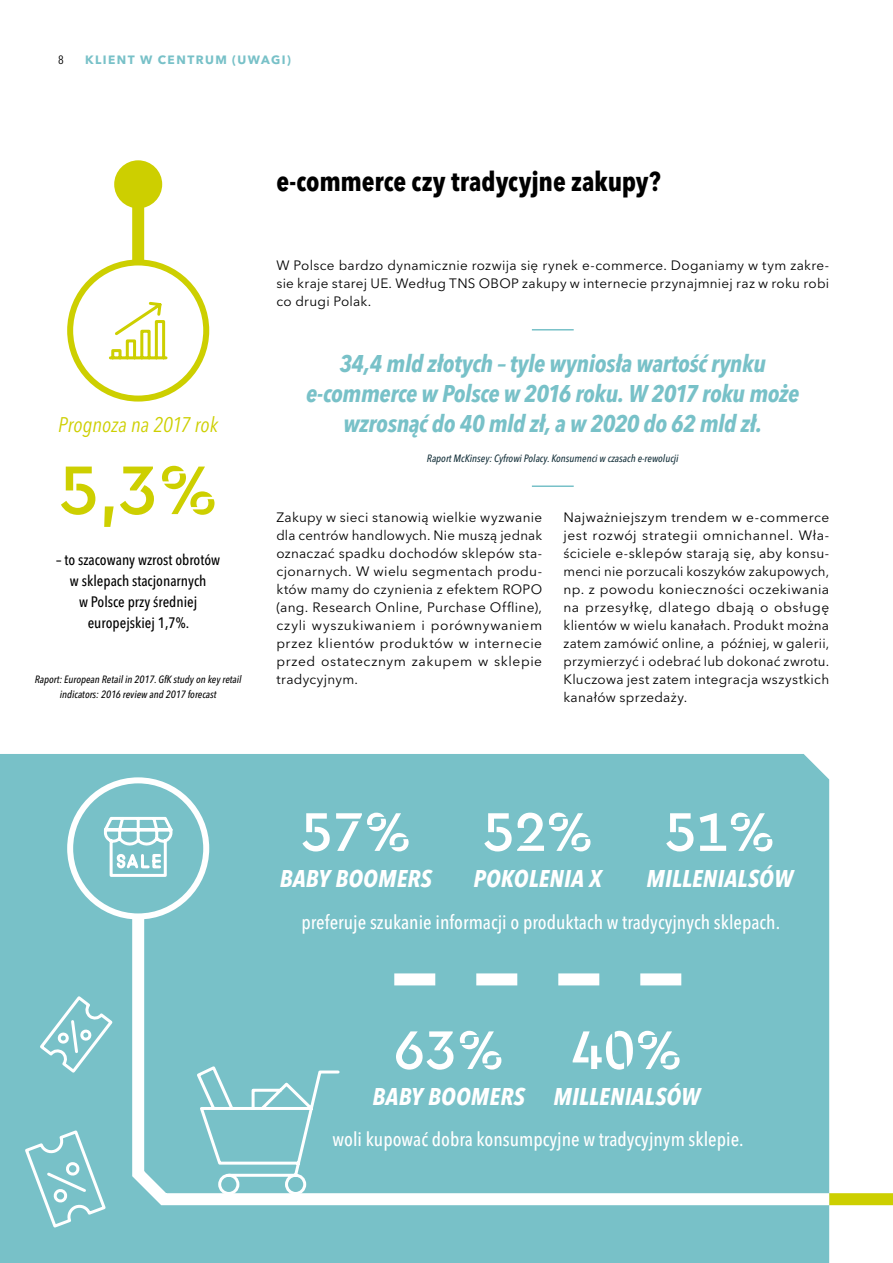
<style>
.page{position:relative;width:893px;height:1263px;background:#fff}
.page>*{position:absolute;margin:0;border:0;box-sizing:border-box;transform-origin:0 0}
.t1{font:500 72px "Cera Stencil Pro";color:#cdcf00}
.t2{font:500 57px "Cera Stencil Pro";color:#fff}
.t3{font:700 condensed 27px "Avenir Next LT Pro";letter-spacing:-.005em;color:#000}
.t4{font:italic 700 condensed 24px/30px "Avenir Next LT Pro";letter-spacing:-.015em;color:#78c1c8;text-align:center}
.t5{font:italic 700 condensed 24px "Avenir Next LT Pro";letter-spacing:.005em;color:#fff}
.t6{font:italic condensed 21px "Avenir Next LT Pro";color:#cdcf00}
.t7{font:500 condensed 19.5px "Avenir Next LT Pro";color:#fff}
.t8{font:500 condensed 15px/21px "Avenir Next LT Pro";color:#000;text-align:center}
.t9{font:13.5px/18px "Avenir Next LT Pro";letter-spacing:.025em;color:#000;text-align:justify}
.t10{font:700 12px "Avenir Next LT Pro";letter-spacing:.12em;color:#78c1c8}
.t11{font:condensed 12px "Avenir Next LT Pro";color:#000}
.t12{font:italic 500 condensed 10.5px/15px "Avenir Next LT Pro";color:#000;text-align:center}
.t13{font:italic 500 condensed 10.5px "Avenir Next LT Pro";color:#122e38}
</style>
<div class="page">
<div style="left:132px;top:184px;width:12px;height:85px;background:#cdcf00"></div>
<div style="left:114px;top:160px;width:48px;height:48px;background:#cdcf00;border-radius:50%"></div>
<div style="left:70px;top:262px;width:136px;height:137px;background:#fff;border-radius:50%"></div>
<div style="left:67px;top:259px;width:142px;height:143px;border:6px solid #cdcf00;border-radius:50%"></div>
<svg style="left:109px;top:301px;width:59px;height:59px"></svg>
<hr style="left:532px;top:329px;width:42px;height:1px;background:#78c1c8">
<hr style="left:532px;top:485px;width:42px;height:2px;background:#78c1c8">
<div style="left:0;top:754px;width:829px;height:509px;background:#78c1c8"></div>
<div style="left:126px;top:754px;width:703px;height:457px;background:#78c1c8"></div>
<div style="left:70px;top:780px;width:136px;height:136px;background:#78c1c8;border-radius:50%"></div>
<div style="left:67px;top:777px;width:142px;height:142px;border:6px solid #fff;border-radius:50%"></div>
<svg style="left:394px;top:973px;width:287px;height:12px"></svg>
<svg style="left:104px;top:816px;width:69px;height:61px"></svg>
<svg style="left:23px;top:1128px;width:85px;height:102px;background:#8ac9cf"></svg>
<svg style="left:37px;top:993px;width:78px;height:82px;background:#8bc9cf"></svg>
<svg style="left:194px;top:1064px;width:147px;height:132px;background:#8ac9cf"></svg>
<p class="t11" style="left:58px;top:52px;width:7px">8</p>
<p class="t10" style="left:85px;top:52px;width:207px">KLIENT W CENTRUM (UWAGI)</p>
<h3 class="t3" style="left:276px;top:164px;width:386px">e-commerce czy tradycyjne zakupy?</h3>
<h3 class="t6" style="left:58px;top:412px;width:161px">Prognoza na 2017 rok</h3>
<h1 class="t1" style="left:59px;top:442px;width:161px">5,3%</h1>
<p class="t8" style="left:56px;top:549px;width:165px">– to szacowany wzrost obrotów w sklepach stacjonarnych<br>w Polsce przy średniej europejskiej 1,7%.</p>
<p class="t12" style="left:35px;top:672px;width:208px">Raport: European Retail in 2017. GfK study on key retail indicators: 2016 review and 2017 forecast</p>
<p class="t9" style="left:276px;top:256px;width:554px">W Polsce bardzo dynamicznie rozwija się rynek e-commerce. Doganiamy w tym zakre&shy;sie kraje starej UE. Według TNS OBOP zakupy w internecie przynajmniej raz w roku robi co drugi Polak.</p>
<h3 class="t4" style="left:306px;top:348px;width:495px">34,4 mld złotych – tyle wyniosła wartość rynku e-commerce w Polsce w 2016 roku. W 2017 roku może wzrosnąć do 40 mld zł, a w 2020 do 62 mld zł.</h3>
<p class="t13" style="left:427px;top:452px;width:253px">Raport McKinsey: Cyfrowi Polacy. Konsumenci w czasach e-rewolucji</p>
<p class="t9" style="left:276px;top:508px;width:267px">Zakupy w sieci stanowią wielkie wyzwanie dla centrów handlowych. Nie muszą jednak oznaczać spadku dochodów sklepów sta&shy;cjonarnych. W wielu segmentach produ&shy;któw mamy do czynienia z efektem ROPO (ang. Research Online, Purchase Offline), czyli wyszukiwaniem i porównywaniem przez klientów produktów w internecie przed ostatecznym zakupem w sklepie tradycyjnym.</p>
<p class="t9" style="left:563px;top:508px;width:267px">Najważniejszym trendem w e-commerce jest rozwój strategii omnichannel. Wła&shy;ściciele e-sklepów starają się, aby konsu&shy;menci nie porzucali koszyków zakupowych, np. z powodu konieczności oczekiwania na przesyłkę, dlatego dbają o obsługę klientów w wielu kanałach. Produkt można zatem zamówić online, a później, w galerii, przymierzyć i odebrać lub dokonać zwrotu.<br>Kluczowa jest zatem integracja wszystkich kanałów sprzedaży.</p>
<h2 class="t2" style="left:301px;top:794px;width:112px">57%</h2>
<h3 class="t5" style="left:280px;top:864px;width:154px">BABY BOOMERS</h3>
<h2 class="t2" style="left:482px;top:794px;width:112px">52%</h2>
<h3 class="t5" style="left:474px;top:864px;width:130px">POKOLENIA X</h3>
<h2 class="t2" style="left:664px;top:794px;width:112px">51%</h2>
<h3 class="t5" style="left:646px;top:864px;width:148px">MILLENIALSÓW</h3>
<h3 class="t7" style="left:301px;top:910px;width:480px">preferuje szukanie informacji o produktach w tradycyjnych sklepach.</h3>
<h2 class="t2" style="left:393px;top:1012px;width:112px">63%</h2>
<h3 class="t5" style="left:373px;top:1082px;width:154px">BABY BOOMERS</h3>
<h2 class="t2" style="left:571px;top:1012px;width:112px">40%</h2>
<h3 class="t5" style="left:553px;top:1082px;width:148px">MILLENIALSÓW</h3>
<h3 class="t7" style="left:332px;top:1128px;width:413px">woli kupować dobra konsumpcyjne w tradycyjnym sklepie.</h3>
</div>
